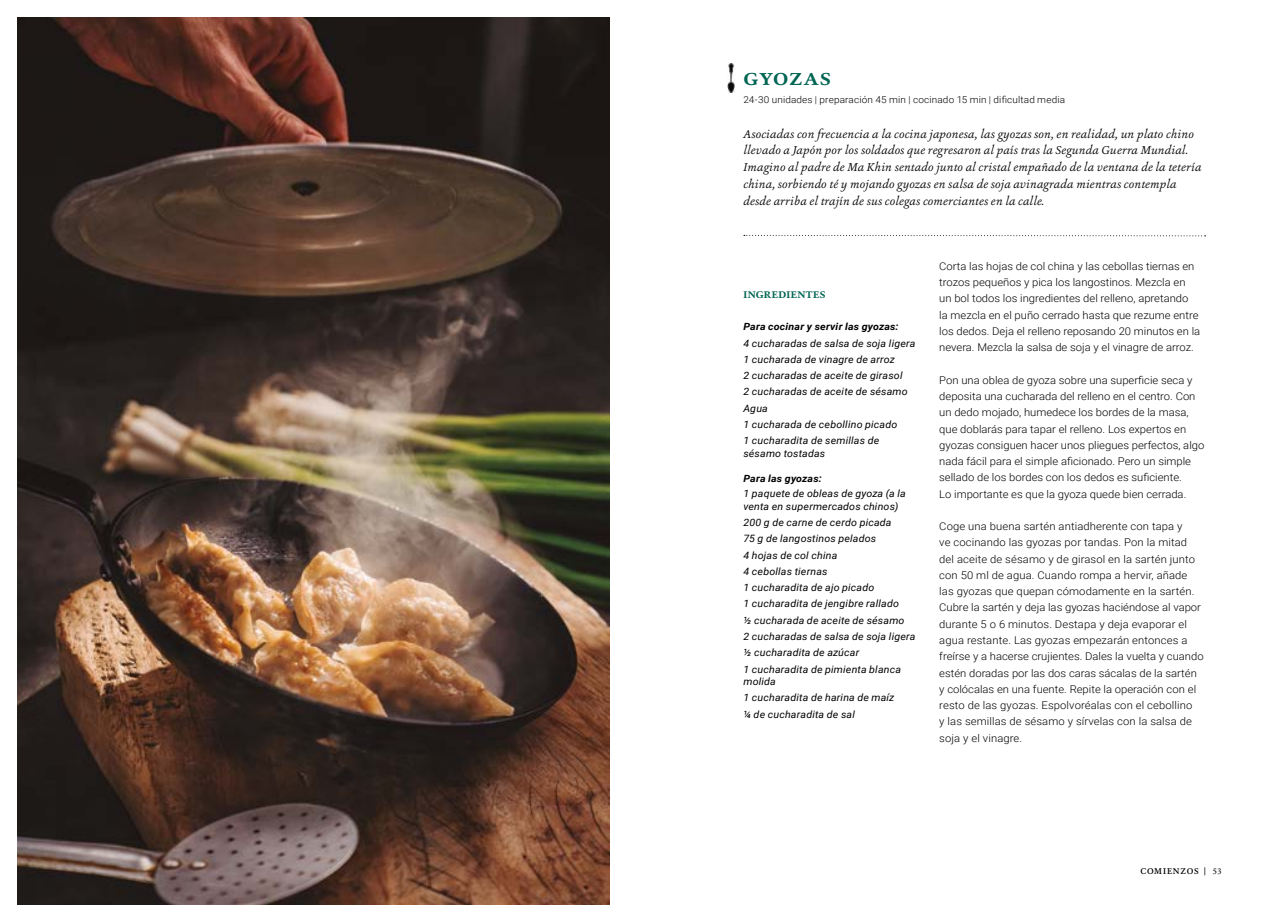
<style>
.page{position:relative;width:1276px;height:922px;background:#fff}
.page>*{position:absolute;margin:0;border:0;box-sizing:border-box;transform-origin:0 0}
.t1{font:700 18.12px "Ashbury";letter-spacing:.045em;color:#006553;scale:1.1 1}
.t2{font:italic 11.88px/16.9px "Ashbury";letter-spacing:.01em;color:#000;scale:.95 1}
.t3{font:300 10.75px/16.2px "Roboto";color:#000;scale:1.05 1}
.t4{font:italic 10.12px/16.2px "Roboto";letter-spacing:.015em;color:#000;scale:1.05 1}
.t5{font:700 10.12px "Ashbury";letter-spacing:.025em;color:#006553;scale:1.05 1}
.t6{font:italic 700 9.88px "Roboto";letter-spacing:.015em;color:#000;scale:1.08 1}
.t7{font:300 9.5px "Roboto";letter-spacing:.01em;color:#000;scale:1.05 1}
.t8{font:500 8.75px "Ashbury";letter-spacing:.08em;color:#000}
.s1{font-weight:400}
</style>
<div class="page">
<img style="left:727px;top:64px;width:8px;height:28px">
<svg style="left:744px;top:234px;width:461px;height:3px"></svg>
<img style="left:18px;top:18px;width:591px;height:886px">
<h1 class="t1" style="left:743px;top:67px;width:81px">GYOZAS</h1>
<p class="t7" style="left:743px;top:92px;width:308px">24-30 unidades | preparación 45 min | cocinado 15 min | dificultad media</p>
<p class="t2" style="left:743px;top:125px;width:484px">Asociadas con frecuencia a la cocina japonesa, las gyozas son, en realidad, un plato chino llevado a Japón por los soldados que regresaron al país tras la Segunda Guerra Mundial.<br>Imagino al padre de Ma Khin sentado junto al cristal empañado de la ventana de la tetería china, sorbiendo té y mojando gyozas en salsa de soja avinagrada mientras contempla desde arriba el trajín de sus colegas comerciantes en la calle.</p>
<p class="t5" style="left:743px;top:288px;width:80px">INGREDIENTES</p>
<p class="t6" style="left:743px;top:320px;width:145px">Para cocinar y servir las gyozas:</p>
<p class="t4" style="left:743px;top:334px;width:165px">4 cucharadas de salsa de soja ligera<br>1 cucharada de vinagre de arroz<br>2 cucharadas de aceite de girasol<br>2 cucharadas de aceite de sésamo<br>Agua<br>1 cucharada de cebollino picado<br>1 cucharadita de semillas de</p>
<p class="t4" style="left:743px;top:444px;width:79px">sésamo tostadas</p>
<p class="t6" style="left:743px;top:471px;width:74px">Para las gyozas:</p>
<p class="t4" style="left:743px;top:487px;width:156px;line-height:12.5px">1 paquete de obleas de gyoza (a la venta en supermercados chinos)</p>
<p class="t4" style="left:743px;top:514px;width:165px">200 g de carne de cerdo picada<br>75 g de langostinos pelados<br>4 hojas de col china<br>4 cebollas tiernas<br>1 cucharadita de ajo picado<br>1 cucharadita de jengibre rallado<br>½ cucharada de aceite de sésamo<br>2 cucharadas de salsa de soja ligera ½ cucharadita de azúcar<br>1 cucharadita de pimienta blanca</p>
<p class="t4" style="left:743px;top:672px;width:145px">molida<br>1 cucharadita de harina de maíz ¼ de cucharadita de sal</p>
<p class="t3" style="left:939px;top:257px;width:250px">Corta las hojas de col china y las cebollas tiernas en trozos pequeños y pica los langostinos. Mezcla en un bol todos los ingredientes del relleno, apretando<br>la mezcla en el puño cerrado hasta que rezume entre los dedos. Deja el relleno reposando 20 minutos en la nevera. Mezcla la salsa de soja y el vinagre de arroz.</p>
<p class="t3" style="left:939px;top:371px;width:254px">Pon una oblea de gyoza sobre una superficie seca y deposita una cucharada del relleno en el centro. Con un dedo mojado, humedece los bordes de la masa, que doblarás para tapar el relleno. Los expertos en gyozas consiguen hacer unos pliegues perfectos, algo nada fácil para el simple aficionado. Pero un simple sellado de los bordes con los dedos es suficiente.<br>Lo importante es que la gyoza quede bien cerrada.</p>
<p class="t3" style="left:939px;top:517px;width:253px">Coge una buena sartén antiadherente con tapa y<br>ve cocinando las gyozas por tandas. Pon la mitad del aceite de sésamo y de girasol en la sartén junto con 50 ml de agua. Cuando rompa a hervir, añade las gyozas que quepan cómodamente en la sartén.<br>Cubre la sartén y deja las gyozas haciéndose al vapor durante 5 o 6 minutos. Destapa y deja evaporar el agua restante. Las gyozas empezarán entonces a freírse y a hacerse crujientes. Dales la vuelta y cuando estén doradas por las dos caras sácalas de la sartén y colócalas en una fuente. Repite la operación con el resto de las gyozas. Espolvoréalas con el cebollino<br>y las semillas de sésamo y sírvelas con la salsa de soja y el vinagre.</p>
<p class="t8" style="left:1140px;top:865px;width:83px">COMIENZOS | <span class="s1">53</span></p>
</div>
